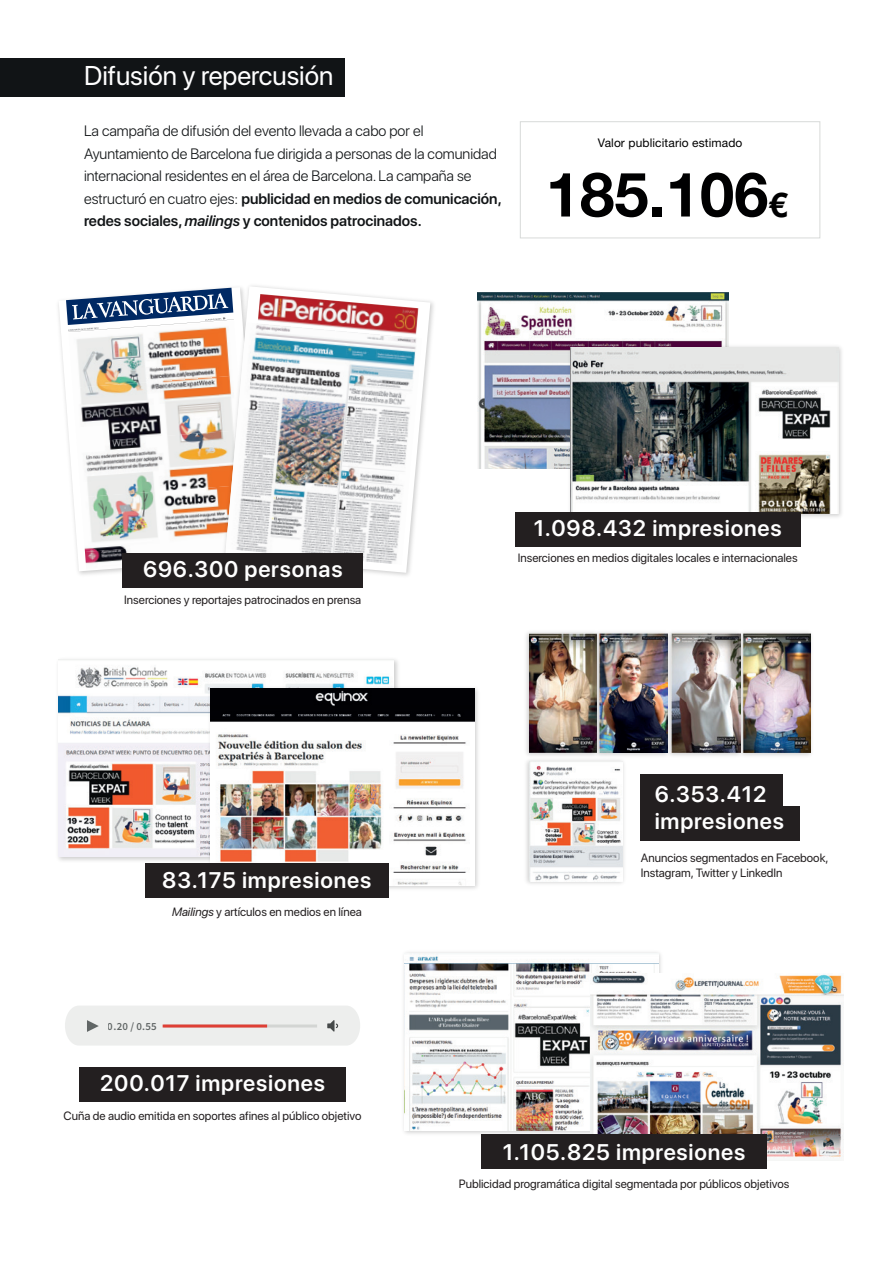
<style>
.page{position:relative;width:893px;height:1263px;background:#fff}
.page>*{position:absolute;margin:0;border:0;box-sizing:border-box;transform-origin:0 0}
.t1{font:700 61.65px "Helvetica Neue";color:#000001}
.t2{font:27px "SF Pro Display";color:#fff}
.t3{font:600 22.5px/27px "SF Pro Display";letter-spacing:.035em;color:#fff}
.t4{font:300 15px/22.5px "SF Pro Display";color:#111416}
.t5{font:12px/14.4px "SF Pro Display";color:#231f20}
.t6{font:12px "Helvetica Neue";letter-spacing:.01em;color:#000001}
.t7{font:600 10.95px "Source Sans Pro";color:#616666}
.s1{font-weight:600}
.s2{font-weight:600;font-style:italic}
.s3{font-size:34.05px}
.s4{font-style:italic}
</style>
<div class="page">
<div style="left:0;top:59px;width:345px;height:38px;background:#111416"></div>
<div style="left:520px;top:121px;width:300px;height:117px;background:#fff;border:1px solid #d8dad9"></div>
<svg style="left:59px;top:312px;width:63px;height:259px"></svg>
<img style="left:69px;top:332px;width:151px;height:56px">
<img style="left:73px;top:375px;width:147px;height:68px">
<img style="left:77px;top:430px;width:143px;height:67px">
<img style="left:81px;top:485px;width:139px;height:67px">
<img style="left:85px;top:539px;width:135px;height:31px">
<svg style="left:66px;top:288px;width:154px;height:44px"></svg>
<img style="left:220px;top:285px;width:214px;height:291px">
<svg style="left:225px;top:286px;width:205px;height:287px"></svg>
<img style="left:226px;top:322px;width:196px;height:243px">
<img style="left:258px;top:294px;width:161px;height:41px">
<img style="left:526px;top:761px;width:98px;height:123px">
<img style="left:529px;top:761px;width:93px;height:120px">
<img style="left:526px;top:632px;width:286px;height:129px">
<img style="left:529px;top:633px;width:68px;height:120px">
<img style="left:599px;top:633px;width:69px;height:120px">
<img style="left:743px;top:633px;width:68px;height:120px">
<img style="left:672px;top:633px;width:68px;height:120px">
<img style="left:59px;top:660px;width:335px;height:197px">
<img style="left:205px;top:684px;width:273px;height:205px">
<img style="left:211px;top:689px;width:264px;height:197px">
<div style="left:65px;top:1006px;width:295px;height:39px;background:#edeeed"></div>
<hr style="left:163px;top:1024px;width:104px;height:3px;background:#df3f35">
<img style="left:477px;top:292px;width:251px;height:177px">
<img style="left:565px;top:342px;width:277px;height:179px">
<img style="left:571px;top:347px;width:267px;height:166px">
<img style="left:403px;top:952px;width:258px;height:183px">
<img style="left:405px;top:953px;width:253px;height:177px">
<img style="left:590px;top:974px;width:253px;height:184px">
<div style="left:122px;top:553px;width:241px;height:34px;background:#231f20"></div>
<div style="left:515px;top:512px;width:285px;height:34px;background:#231f20"></div>
<div style="left:481px;top:1135px;width:286px;height:34px;background:#231f20"></div>
<div style="left:641px;top:775px;width:142px;height:34px;background:#231f20"></div>
<div style="left:641px;top:807px;width:159px;height:34px;background:#231f20"></div>
<div style="left:145px;top:863px;width:244px;height:34px;background:#231f20"></div>
<div style="left:79px;top:1067px;width:267px;height:34px;background:#231f20"></div>
<h2 class="t2" style="left:84px;top:55px;width:251px">Difusión y repercusión</h2>
<p class="t4" style="left:84px;top:120px;width:419px">La campaña de difusión del evento llevada a cabo por el Ayuntamiento de Barcelona fue dirigida a personas de la comunidad internacional residentes en el área de Barcelona. La campaña se estructuró en cuatro ejes: <span class="s1">publicidad en medios de comunicación, redes sociales,</span> <span class="s2">mailings</span> <span class="s1">y contenidos patrocinados.</span></p>
<p class="t6" style="left:598px;top:136px;width:146px">Valor publicitario estimado</p>
<h1 class="t1" style="left:546px;top:146px;width:243px">185.106<span class="s3">€</span></h1>
<h3 class="t3" style="left:143px;top:557px;width:201px">696.300 personas</h3>
<p class="t5" style="left:124px;top:592px;width:239px">Inserciones y reportajes patrocinados en prensa</p>
<h3 class="t3" style="left:162px;top:867px;width:211px">83.175 impresiones</h3>
<p class="t5" style="left:172px;top:905px;width:192px"><span class="s4">Mailings</span> y artículos en medios en línea</p>
<p class="t7" style="left:108px;top:1019px;width:50px">0.20 / 0.55</p>
<h3 class="t3" style="left:100px;top:1071px;width:226px">200.017 impresiones</h3>
<p class="t5" style="left:64px;top:1108px;width:300px">Cuña de audio emitida en soportes afines al público objetivo</p>
<h3 class="t3" style="left:534px;top:516px;width:249px">1.098.432 impresiones</h3>
<p class="t5" style="left:518px;top:551px;width:281px">Inserciones en medios digitales locales e internacionales</p>
<h3 class="t3" style="left:655px;top:782px;width:131px">6.353.412 impresiones</h3>
<p class="t5" style="left:641px;top:851px;width:189px">Anuncios segmentados en Facebook,<br>Instagram, Twitter y LinkedIn</p>
<h3 class="t3" style="left:503px;top:1140px;width:244px">1.105.825 impresiones</h3>
<p class="t5" style="left:459px;top:1176px;width:332px">Publicidad programática digital segmentada por públicos objetivos</p>
</div>
